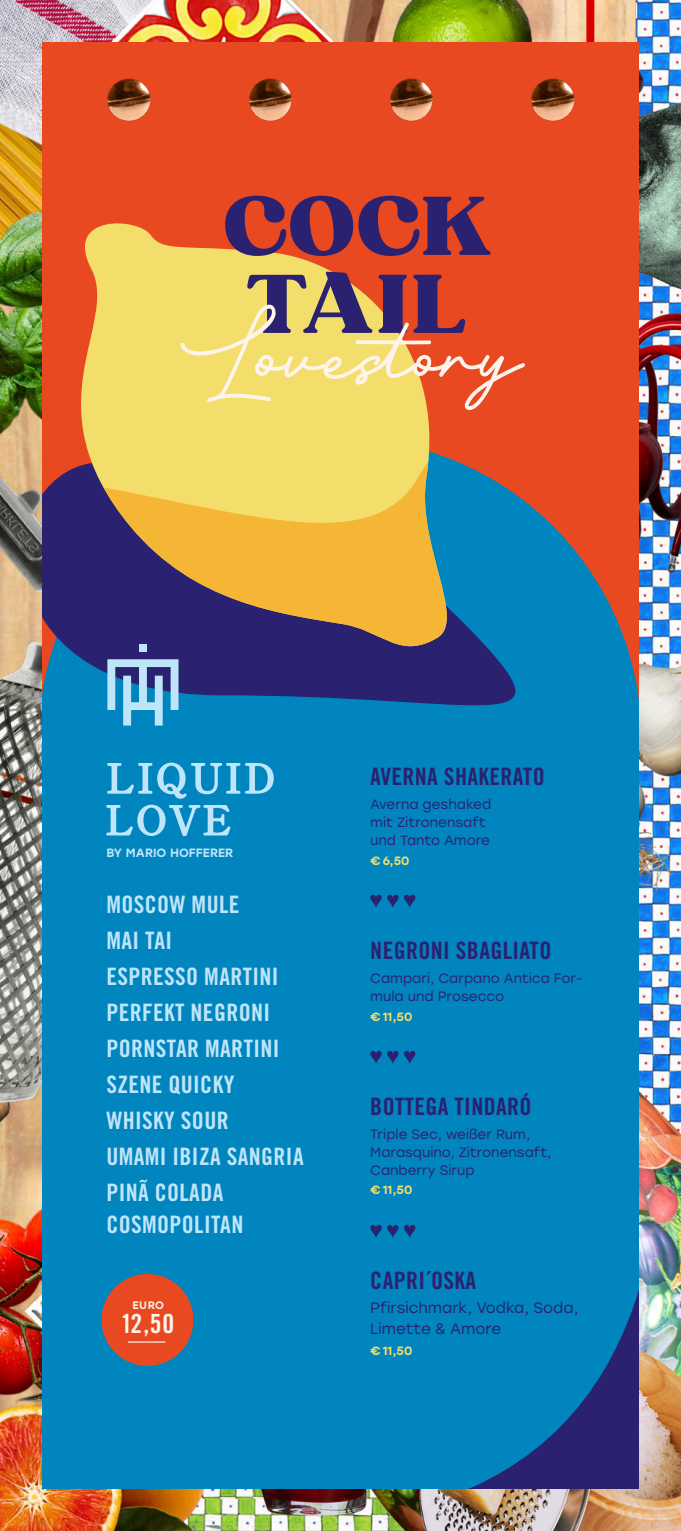
<style>
.page{position:relative;width:681px;height:1531px;background:#fff}
.page>*{position:absolute;margin:0;border:0;box-sizing:border-box;transform-origin:0 0}
.t1{font:145.95px "Barethelly Signature Personal U";color:#fef4ec}
.t2{font:80.25px/78px "Bugaki";letter-spacing:-.005em;color:#2b2171}
.t3{font:26.4px "Trade Gothic Bold Cond Twenty";color:#fef4ec}
.t4{font:24px/36px "Trade Gothic Bold Cond Twenty";letter-spacing:.015em;color:#bfe5fa}
.t5{font:24px "Trade Gothic Bold Cond Twenty";letter-spacing:.015em;color:#2b2171}
.t6{font:15px/21px "Stolzl";color:#2b2171}
.t7{font:13.5px/18px "Stolzl";color:#2b2171}
.t8{font:500 12px "Stolzl";color:#f4de6b}
.t9{font:500 12px "Stolzl";color:#bfe5fa}
.t10{font:500 10.8px "Stolzl";color:#fef4ec}
</style>
<div class="page">
<img style="left:0;top:0;width:680px;height:1531px">
<div style="left:42px;top:42px;width:596px;height:1383px;background:#e84921"></div>
<div style="left:42px;top:543px;width:596px;height:945px;background:#0085bf"></div>
<svg style="left:42px;top:466px;width:527px;height:272px;fill:#0085bf"></svg>
<svg style="left:42px;top:223px;width:416px;height:434px;fill:#f4de6b"></svg>
<svg style="left:103px;top:462px;width:364px;height:195px"></svg>
<svg style="left:105px;top:577px;width:174px;height:260px"></svg>
<svg style="left:106px;top:762px;width:168px;height:38px"></svg>
<div style="left:76px;top:981px;width:562px;height:507px;background:#0085bf"></div>
<div style="left:101px;top:1274px;width:92px;height:92px;background:#e84921;border-radius:50%"></div>
<hr style="left:128px;top:1341px;width:37px;height:1px;background:#fef4ec">
<svg style="left:107px;top:659px;width:71px;height:66px"></svg>
<div style="left:139px;top:644px;width:8px;height:7px;background:#bfe5fa"></div>
<svg style="left:370px;top:895px;width:11px;height:13px"></svg>
<svg style="left:387px;top:895px;width:11px;height:13px"></svg>
<svg style="left:404px;top:895px;width:11px;height:13px"></svg>
<svg style="left:370px;top:1051px;width:11px;height:13px"></svg>
<svg style="left:387px;top:1051px;width:11px;height:13px"></svg>
<svg style="left:404px;top:1051px;width:11px;height:13px"></svg>
<svg style="left:370px;top:1225px;width:11px;height:13px"></svg>
<svg style="left:387px;top:1225px;width:11px;height:13px"></svg>
<svg style="left:404px;top:1225px;width:11px;height:13px"></svg>
<img style="left:107px;top:78px;width:44px;height:44px">
<img style="left:249px;top:78px;width:43px;height:44px">
<img style="left:390px;top:78px;width:43px;height:44px">
<img style="left:531px;top:78px;width:44px;height:44px">
<h2 class="t2" style="left:222px;top:185px;width:269px">COCK<br>TAIL</h2>
<h1 class="t1" style="left:179px;top:281px;width:344px">Lovestory</h1>
<p class="t9" style="left:106px;top:845px;width:129px">BY MARIO HOFFERER</p>
<h3 class="t4" style="left:106px;top:886px;width:199px">MOSCOW MULE<br>MAI TAI<br>ESPRESSO MARTINI<br>PERFEKT NEGRONI<br>PORNSTAR MARTINI<br>SZENE QUICKY<br>WHISKY SOUR<br>UMAMI IBIZA SANGRIA<br>PINÃ COLADA</h3>
<h3 class="t4" style="left:106px;top:1206px;width:138px">COSMOPOLITAN</h3>
<p class="t10" style="left:132px;top:1297px;width:33px">EURO</p>
<h3 class="t3" style="left:121px;top:1308px;width:55px">12,50</h3>
<h3 class="t5" style="left:370px;top:762px;width:176px">AVERNA SHAKERATO</h3>
<p class="t7" style="left:370px;top:794px;width:122px">Averna geshaked mit Zitronensaft und Tanto Amore</p>
<p class="t8" style="left:370px;top:852px;width:41px">€ 6,50</p>
<h3 class="t5" style="left:370px;top:936px;width:182px">NEGRONI SBAGLIATO</h3>
<p class="t7" style="left:370px;top:968px;width:214px">Campari, Carpano Antica For&shy;mula und Prosecco</p>
<p class="t8" style="left:370px;top:1008px;width:44px">€ 11,50</p>
<h3 class="t5" style="left:370px;top:1092px;width:163px">BOTTEGA TINDARÓ</h3>
<p class="t7" style="left:370px;top:1125px;width:183px">Triple Sec, weißer Rum,<br>Marasquino, Zitronensaft,<br>Canberry Sirup</p>
<p class="t8" style="left:370px;top:1181px;width:44px">€ 11,50</p>
<h3 class="t5" style="left:370px;top:1266px;width:107px">CAPRI´OSKA</h3>
<p class="t6" style="left:370px;top:1296px;width:210px">Pfirsichmark, Vodka, Soda,<br>Limette &amp; Amore</p>
<p class="t8" style="left:370px;top:1342px;width:44px">€ 11,50</p>
</div>
